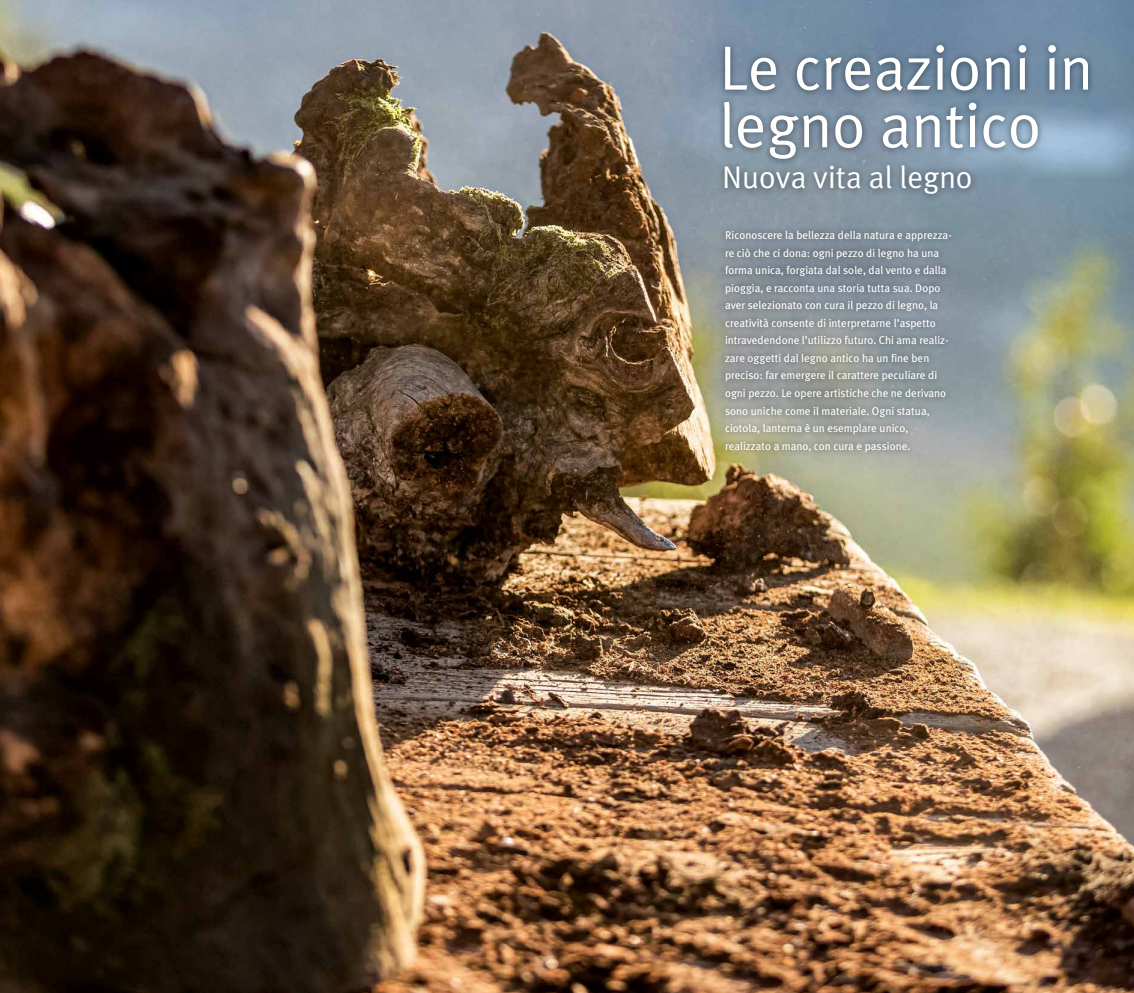
<style>
.page{position:relative;width:1134px;height:993px;background:#fff}
.page>*{position:absolute;margin:0;border:0;box-sizing:border-box;transform-origin:0 0}
.t1{font:62.5px/57.5px "Meta Plus Normal";color:#fff}
.t2{font:31.25px "Meta Plus Normal";color:#fff}
.t3{font:11.25px/17.5px "Meta Plus";color:#fff}
</style>
<div class="page">
<img style="left:0;top:0;width:1134px;height:992px">
<div style="left:718px;top:224px;width:240px;height:234px;background:#000;opacity:.5"></div>
<div style="left:716px;top:38px;width:379px;height:163px;background:#000;opacity:.5"></div>
<h1 class="t1" style="left:719px;top:38px;width:375px">Le creazioni in legno antico</h1>
<h2 class="t2" style="left:722px;top:159px;width:252px">Nuova vita al legno</h2>
<p class="t3" style="left:725px;top:226px;width:228px">Riconoscere la bellezza della natura e apprezza&shy;re ciò che ci dona: ogni pezzo di legno ha una forma unica, forgiata dal sole, dal vento e dalla pioggia, e racconta una storia tutta sua. Dopo aver selezionato con cura il pezzo di legno, la creatività consente di interpretarne l’aspetto intravedendone l’utilizzo futuro. Chi ama realiz&shy;zare oggetti dal legno antico ha un fine ben preciso: far emergere il carattere peculiare di ogni pezzo. Le opere artistiche che ne derivano sono uniche come il materiale. Ogni statua, ciotola, lanterna è un esemplare unico, realizzato a mano, con cura e passione.</p>
</div>
